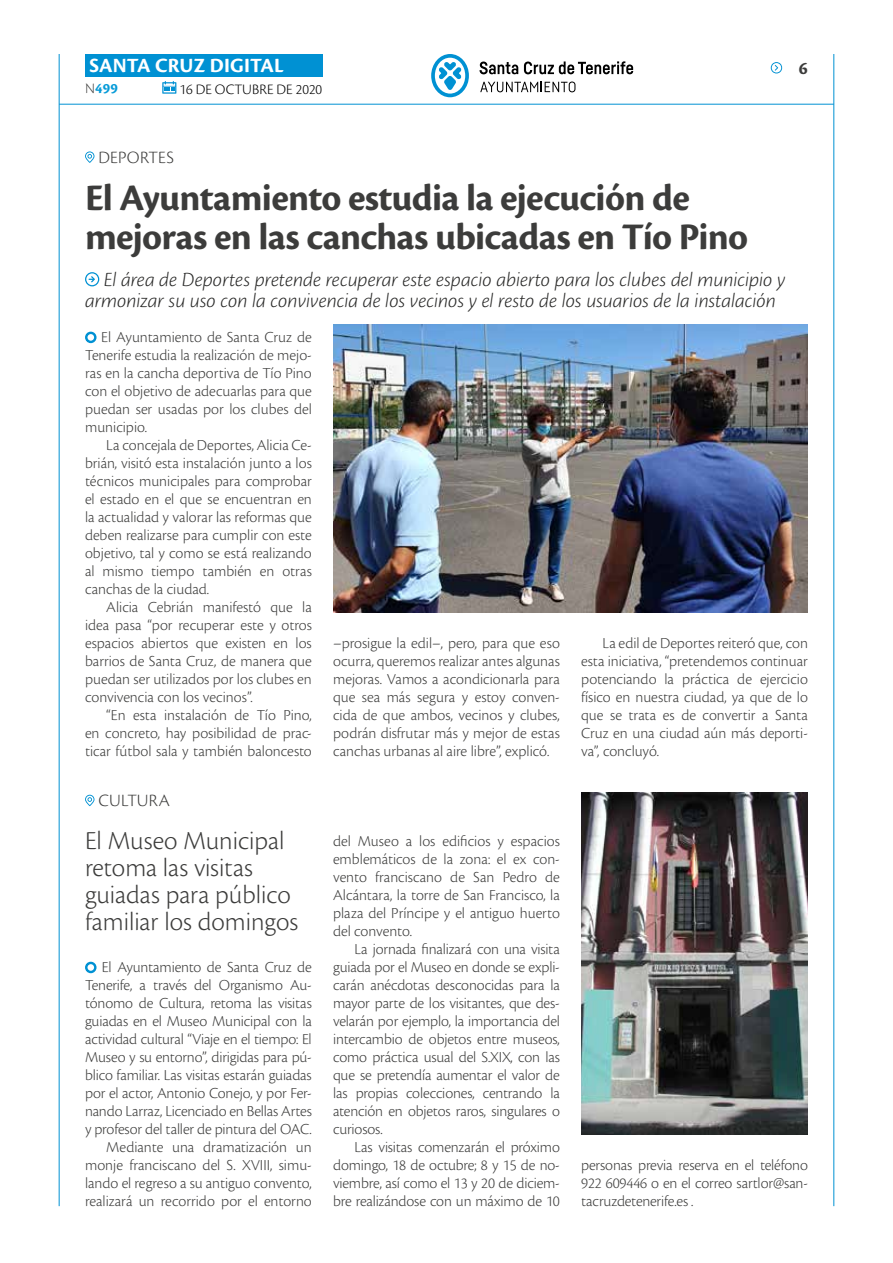
<style>
.page{position:relative;width:893px;height:1263px;background:#fff}
.page>*{position:absolute;margin:0;border:0;box-sizing:border-box;transform-origin:0 0}
.t1{font:700 39px/39px "Cronos Pro";letter-spacing:-.015em;color:#3c3c3b}
.t2{font:300 27px/27px "Cronos Pro";color:#3c3c3b}
.t3{font:italic 300 21px/21px "Cronos Pro";letter-spacing:-.005em;color:#282827}
.t4{font:700 21px "Cronos Pro";letter-spacing:.005em;color:#fff}
.t5{font:300 18px "Cronos Pro";letter-spacing:.01em;color:#3c3c3b}
.t6{font:700 18px "Cronos Pro";color:#3c3c3b}
.t7{font:300 15.9px/18px "Cronos Pro";letter-spacing:-.005em;color:#3c3c3b;text-align:justify}
.t8{font:300 15px "Cronos Pro";color:#000}
.t9{font:700 15px "Cronos Pro";color:#079bd8}
.s1{font-weight:300;color:#3c3c3b}
</style>
<div class="page">
<hr style="left:59px;top:104px;width:775px;height:1px;background:#0091d3">
<div style="left:85px;top:54px;width:238px;height:23px;background:#0091d3"></div>
<svg style="left:162px;top:81px;width:14px;height:13px"></svg>
<hr style="left:59px;top:54px;width:1px;height:1152px;background:#0091d3">
<hr style="left:833px;top:54px;width:1px;height:1152px;background:#0091d3">
<svg style="left:771px;top:62px;width:12px;height:11px"></svg>
<svg style="left:431px;top:54px;width:38px;height:43px"></svg>
<svg style="left:480px;top:62px;width:38px;height:12px"></svg>
<svg style="left:524px;top:61px;width:109px;height:13px"></svg>
<svg style="left:480px;top:82px;width:95px;height:10px"></svg>
<svg style="left:85px;top:331px;width:12px;height:13px"></svg>
<img style="left:333px;top:324px;width:475px;height:288px">
<svg style="left:85px;top:272px;width:14px;height:14px"></svg>
<svg style="left:85px;top:151px;width:9px;height:12px"></svg>
<svg style="left:85px;top:961px;width:12px;height:13px"></svg>
<svg style="left:85px;top:795px;width:9px;height:11px"></svg>
<img style="left:581px;top:792px;width:227px;height:342px">
<h3 class="t4" style="left:89px;top:53px;width:196px">SANTA CRUZ DIGITAL</h3>
<p class="t9" style="left:85px;top:80px;width:34px"><span class="s1">N</span>499</p>
<p class="t8" style="left:179px;top:80px;width:144px">16 DE OCTUBRE DE 2020</p>
<p class="t6" style="left:799px;top:58px;width:10px">6</p>
<p class="t5" style="left:98px;top:147px;width:77px">DEPORTES</p>
<h1 class="t1" style="left:85px;top:179px;width:665px">El Ayuntamiento estudia la ejecución de mejoras en las canchas ubicadas en Tío Pino</h1>
<h3 class="t3" style="left:85px;top:269px;width:702px;text-indent:19px">El área de Deportes pretende recuperar este espacio abierto para los clubes del municipio y armonizar su uso con la convivencia de los vecinos y el resto de los usuarios de la instalación</h3>
<p class="t7" style="left:85px;top:328px;width:228px;text-indent:16px">El Ayuntamiento de Santa Cruz de Tenerife estudia la realización de mejo&shy;ras en la cancha deportiva de Tío Pino con el objetivo de adecuarlas para que puedan ser usadas por los clubes del municipio.</p>
<p class="t7" style="left:85px;top:436px;width:228px;text-indent:21px">La concejala de Deportes, Alicia Ce&shy;brián, visitó esta instalación junto a los técnicos municipales para comprobar el estado en el que se encuentran en la actualidad y valorar las reformas que deben realizarse para cumplir con este objetivo, tal y como se está realizando al mismo tiempo también en otras canchas de la ciudad.</p>
<p class="t7" style="left:85px;top:598px;width:228px;text-indent:21px">Alicia Cebrián manifestó que la idea pasa “por recuperar este y otros espacios abiertos que existen en los barrios de Santa Cruz, de manera que puedan ser utilizados por los clubes en convivencia con los vecinos”.</p>
<p class="t7" style="left:85px;top:706px;width:228px;text-indent:21px">“En esta instalación de Tío Pino, en concreto, hay posibilidad de prac&shy;ticar fútbol sala y también baloncesto</p>
<p class="t5" style="left:98px;top:790px;width:73px">CULTURA</p>
<h2 class="t2" style="left:85px;top:827px;width:215px">El Museo Municipal retoma las visitas guiadas para público familiar los domingos</h2>
<p class="t7" style="left:85px;top:958px;width:228px;text-align:right">El Ayuntamiento de Santa Cruz de Tenerife, a través del Organismo Au&shy;tónomo de Cultura, retoma las visitas guiadas en el Museo Municipal con la actividad cultural “Viaje en el tiempo: El Museo y su entorno”, dirigidas para pú&shy;blico familiar. Las visitas estarán guiadas por el actor, Antonio Conejo, y por Fer&shy;nando Larraz, Licenciado en Bellas Artes y profesor del taller de pintura del OAC.<br>Mediante una dramatización un monje franciscano del S. XVIII, simu&shy;lando el regreso a su antiguo convento, realizará un recorrido por el entorno</p>
<p class="t7" style="left:333px;top:634px;width:228px">–prosigue la edil–, pero, para que eso ocurra, queremos realizar antes algunas mejoras. Vamos a acondicionarla para que sea más segura y estoy conven&shy;cida de que ambos, vecinos y clubes, podrán disfrutar más y mejor de estas canchas urbanas al aire libre”, explicó.</p>
<p class="t7" style="left:333px;top:832px;width:228px">del Museo a los edificios y espacios emblemáticos de la zona: el ex con&shy;vento franciscano de San Pedro de Alcántara, la torre de San Francisco, la plaza del Príncipe y el antiguo huerto del convento.</p>
<p class="t7" style="left:333px;top:940px;width:228px;text-indent:21px">La jornada finalizará con una visita guiada por el Museo en donde se expli&shy;carán anécdotas desconocidas para la mayor parte de los visitantes, que des&shy;velarán por ejemplo, la importancia del intercambio de objetos entre museos, como práctica usual del S.XIX, con las que se pretendía aumentar el valor de las propias colecciones, centrando la atención en objetos raros, singulares o curiosos.</p>
<p class="t7" style="left:333px;top:1138px;width:228px;text-indent:21px">Las visitas comenzarán el próximo domingo, 18 de octubre; 8 y 15 de no&shy;viembre, así como el 13 y 20 de diciem&shy;bre realizándose con un máximo de 10</p>
<p class="t7" style="left:581px;top:634px;width:228px;text-indent:21px">La edil de Deportes reiteró que, con esta iniciativa, “pretendemos continuar potenciando la práctica de ejercicio físico en nuestra ciudad, ya que de lo que se trata es de convertir a Santa Cruz en una ciudad aún más deporti&shy;va”, concluyó.</p>
<p class="t7" style="left:581px;top:1156px;width:228px">personas previa reserva en el teléfono 922 609446 o en el correo sartlor@san&shy;tacruzdetenerife.es .</p>
</div>
